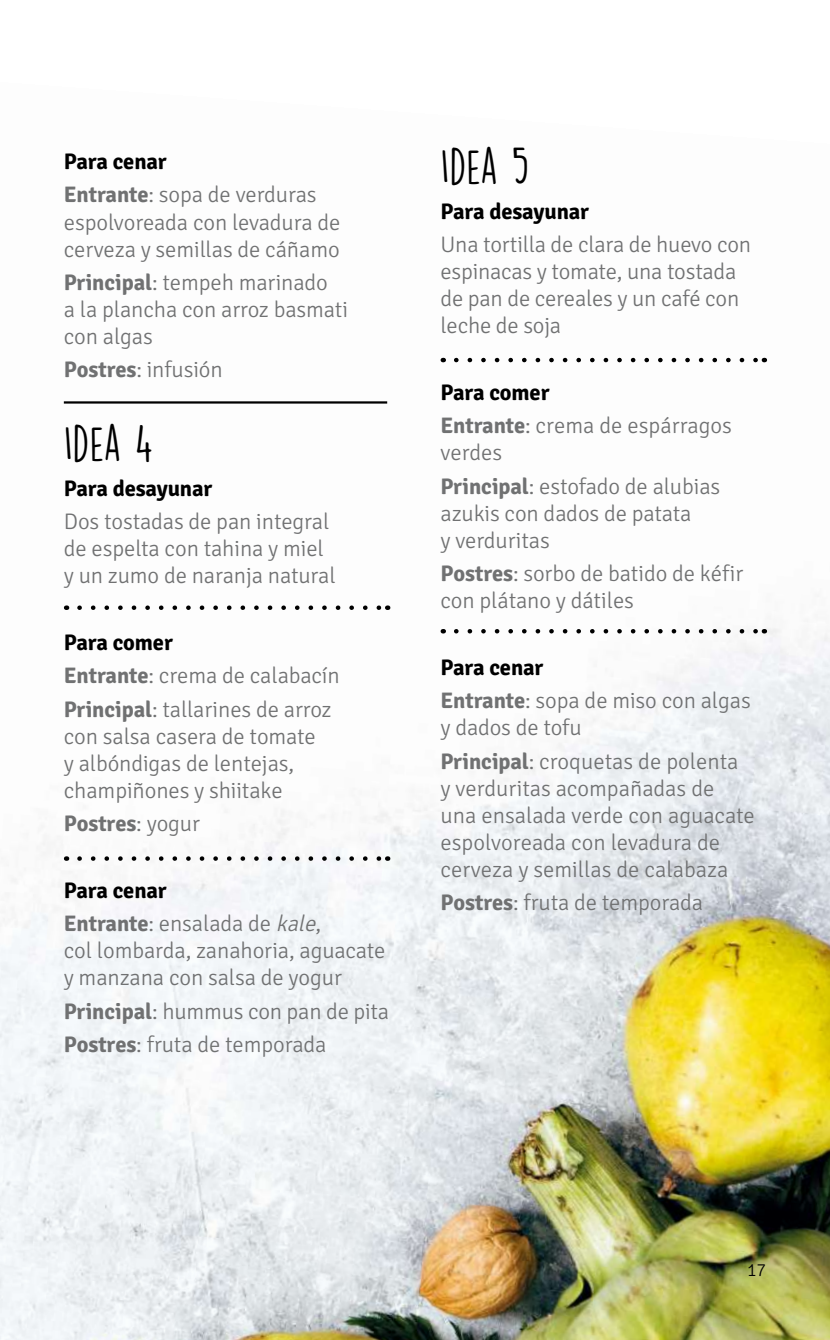
<style>
.page{position:relative;width:830px;height:1340px;background:#fff}
.page>*{position:absolute;margin:0;border:0;box-sizing:border-box;transform-origin:0 0}
.t1{font:45px "DK Lemon Yellow Sun";color:#000}
.t2{font:300 22.5px/27px "Signika Negative";letter-spacing:-.005em;color:#707172}
.t3{font:700 22.5px "Signika Negative";letter-spacing:-.005em;color:#000}
.t4{font:700 22.5px "Signika Negative";letter-spacing:-.005em;color:#707172}
.t5{font:300 18px "Signika Negative";color:#000}
.s1{font-weight:700;color:#000}
.s2{font-weight:700}
.s3{font-weight:300}
.s4{font-style:italic}
</style>
<div class="page">
<img style="left:0;top:357px;width:829px;height:982px">
<hr style="left:64px;top:401px;width:323px;height:2px;background:#000">
<svg style="left:79px;top:605px;width:301px;height:5px"></svg>
<svg style="left:79px;top:856px;width:301px;height:4px"></svg>
<svg style="left:456px;top:358px;width:300px;height:4px"></svg>
<svg style="left:456px;top:629px;width:300px;height:4px"></svg>
<p class="t2" style="left:64px;top:145px;width:254px;line-height:33.3px"><span class="s1">Para cenar<br></span><span class="s2">Entrante</span>: sopa de verduras</p>
<p class="t2" style="left:64px;top:209px;width:278px">espolvoreada con levadura de cerveza y semillas de cáñamo</p>
<p class="t2" style="left:64px;top:269px;width:286px"><span class="s2">Principal</span>: tempeh marinado<br>a la plancha con arroz basmati con algas</p>
<p class="t2" style="left:64px;top:356px;width:160px"><span class="s2">Postres</span>: infusión</p>
<h1 class="t1" style="left:64px;top:415px;width:91px">IDEA 4</h1>
<p class="t3" style="left:64px;top:474px;width:150px">Para desayunar</p>
<p class="t2" style="left:64px;top:508px;width:273px">Dos tostadas de pan integral de espelta con tahina y miel y un zumo de naranja natural</p>
<p class="t2" style="left:64px;top:626px;width:277px;line-height:33.3px"><span class="s1">Para comer<br></span><span class="s2">Entrante</span>: crema de calabacín<br><span class="s2">Principal</span>: tallarines de arroz</p>
<p class="t2" style="left:64px;top:723px;width:253px">con salsa casera de tomate y albóndigas de lentejas, champiñones y shiitake</p>
<p class="t4" style="left:64px;top:810px;width:137px">Postres<span class="s3">: yogur</span></p>
<p class="t2" style="left:64px;top:874px;width:258px;line-height:33.3px"><span class="s1">Para cenar<br></span><span class="s2">Entrante</span>: ensalada de <span class="s4">kale</span>,</p>
<p class="t2" style="left:64px;top:937px;width:323px">col lombarda, zanahoria, aguacate y manzana con salsa de yogur</p>
<p class="t2" style="left:64px;top:994px;width:326px;line-height:33.3px"><span class="s2">Principal</span>: hummus con pan de pita<br><span class="s2">Postres</span>: fruta de temporada</p>
<h1 class="t1" style="left:440px;top:139px;width:90px">IDEA 5</h1>
<p class="t3" style="left:440px;top:198px;width:150px">Para desayunar</p>
<p class="t2" style="left:440px;top:231px;width:312px">Una tortilla de clara de huevo con espinacas y tomate, una tostada de pan de cereales y un café con leche de soja</p>
<p class="t2" style="left:440px;top:376px;width:293px;line-height:33.3px"><span class="s1">Para comer<br></span><span class="s2">Entrante</span>: crema de espárragos</p>
<p class="t2" style="left:440px;top:436px;width:281px;line-height:33.3px">verdes<br><span class="s2">Principal</span>: estofado de alubias</p>
<p class="t2" style="left:440px;top:500px;width:252px">azukis con dados de patata y verduritas</p>
<p class="t2" style="left:440px;top:560px;width:304px"><span class="s2">Postres</span>: sorbo de batido de kéfir con plátano y dátiles</p>
<p class="t2" style="left:440px;top:651px;width:311px;line-height:33.3px"><span class="s1">Para cenar<br></span><span class="s2">Entrante</span>: sopa de miso con algas</p>
<p class="t2" style="left:440px;top:711px;width:299px;line-height:33.3px">y dados de tofu<br><span class="s2">Principal</span>: croquetas de polenta</p>
<p class="t2" style="left:440px;top:775px;width:316px">y verduritas acompañadas de una ensalada verde con aguacate espolvoreada con levadura de cerveza y semillas de calabaza</p>
<p class="t2" style="left:440px;top:889px;width:264px"><span class="s2">Postres</span>: fruta de temporada</p>
<p class="t5" style="left:746px;top:1260px;width:21px">17</p>
</div>
